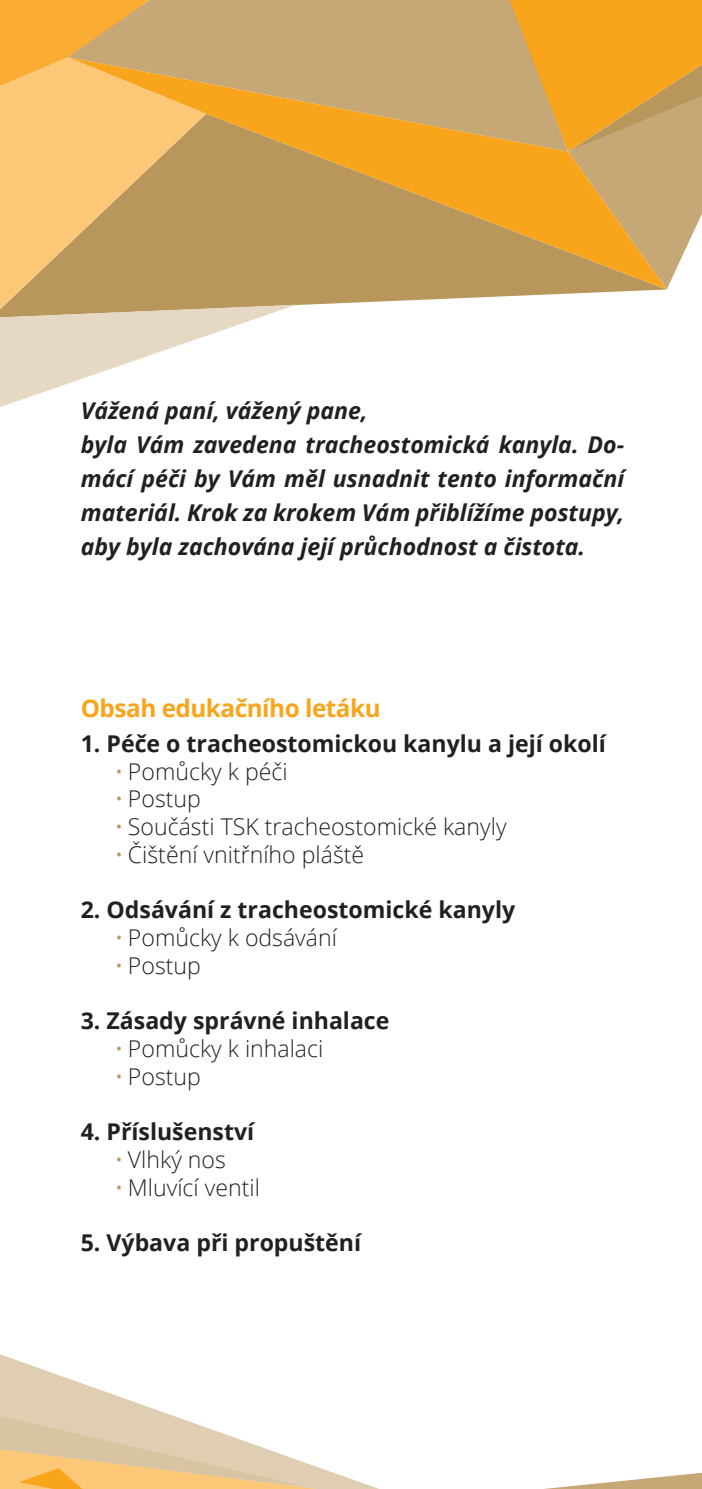
<style>
.page{position:relative;width:702px;height:1489px;background:#fff}
.page>*{position:absolute;margin:0;border:0;box-sizing:border-box;transform-origin:0 0}
.t1{font:700 24.25px "Open Sans";letter-spacing:-.02em;color:#f9a51b}
.t2{font:italic 700 23px/34px "Open Sans";color:#231f20}
.t3{font:300 23px "Open Sans";color:#231f20}
.t4{font:700 23px "Open Sans";color:#231f20}
.s1{color:#b9965c}
</style>
<div class="page">
<svg style="left:0;top:1354px;width:376px;height:134px"></svg>
<svg style="left:0;top:1414px;width:318px;height:74px"></svg>
<svg style="left:554px;top:1472px;width:148px;height:16px"></svg>
<svg style="left:206px;top:289px;width:460px;height:16px;fill:#b9965c"></svg>
<svg style="left:568px;top:0;width:134px;height:289px;background:#e4ab4f"></svg>
<div style="left:0;top:0;width:68px;height:57px;background:#fbad33"></div>
<svg style="left:0;top:57px;width:206px;height:248px;background:#eebb6e"></svg>
<svg style="left:68px;top:0;width:500px;height:57px;background:#cfa767"></svg>
<svg style="left:68px;top:57px;width:598px;height:232px;background:#d4a252"></svg>
<svg style="left:0;top:305px;width:296px;height:102px"></svg>
<p class="t2" style="left:81px;top:393px;width:545px">Vážená paní, vážený pane,<br>byla Vám zavedena tracheostomická kanyla. Do&shy;mácí péči by Vám měl usnadnit tento informační materiál. Krok za krokem Vám přiblížíme postupy, aby byla zachována její průchodnost a čistota.</p>
<p class="t1" style="left:81px;top:691px;width:301px">Obsah edukačního letáku</p>
<p class="t4" style="left:81px;top:727px;width:526px">1. Péče o tracheostomickou kanylu a její okolí</p>
<p class="t3" style="left:115px;top:755px;width:174px"><span class="s1">•</span> Pomůcky k péči</p>
<p class="t3" style="left:115px;top:783px;width:88px"><span class="s1">•</span> Postup</p>
<p class="t3" style="left:115px;top:811px;width:393px"><span class="s1">•</span> Součásti TSK tracheostomické kanyly</p>
<p class="t3" style="left:115px;top:838px;width:251px"><span class="s1">•</span> Čištění vnitřního pláště</p>
<p class="t4" style="left:81px;top:893px;width:436px">2. Odsávání z tracheostomické kanyly</p>
<p class="t3" style="left:115px;top:921px;width:224px"><span class="s1">•</span> Pomůcky k odsávání</p>
<p class="t3" style="left:115px;top:949px;width:88px"><span class="s1">•</span> Postup</p>
<p class="t4" style="left:81px;top:1004px;width:310px">3. Zásady správné inhalace</p>
<p class="t3" style="left:115px;top:1032px;width:210px"><span class="s1">•</span> Pomůcky k inhalaci</p>
<p class="t3" style="left:115px;top:1060px;width:88px"><span class="s1">•</span> Postup</p>
<p class="t4" style="left:81px;top:1115px;width:175px">4. Příslušenství</p>
<p class="t3" style="left:115px;top:1143px;width:113px"><span class="s1">•</span> Vlhký nos</p>
<p class="t3" style="left:115px;top:1171px;width:146px"><span class="s1">•</span> Mluvící ventil</p>
<p class="t4" style="left:81px;top:1226px;width:282px">5. Výbava při propuštění</p>
</div>
